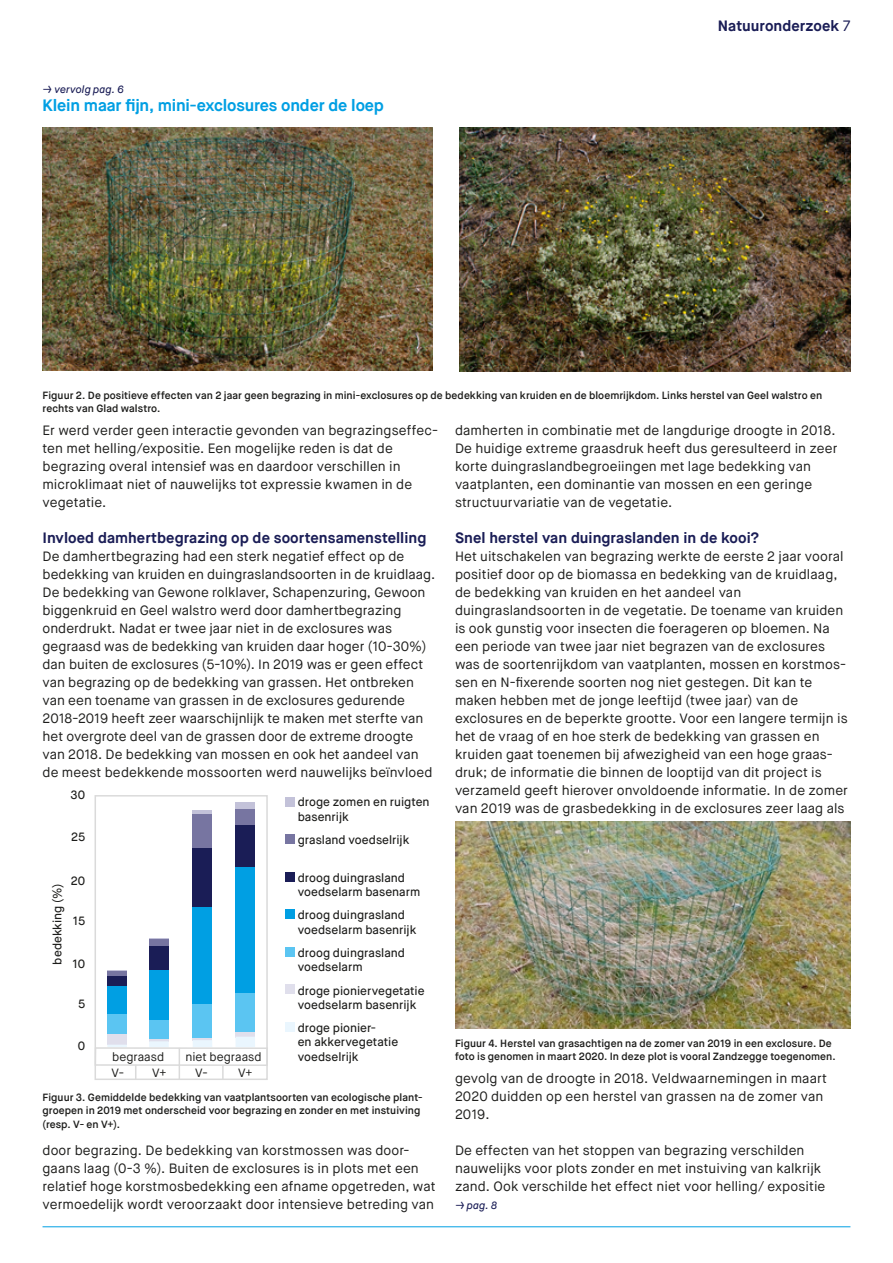
<style>
.page{position:relative;width:893px;height:1263px;background:#fff}
.page>*{position:absolute;margin:0;border:0;box-sizing:border-box;transform-origin:0 0}
.t1{font:700 16.5px "Maison Neue";letter-spacing:-.01em;color:#009fe3}
.t2{font:700 15px "Maison Neue";letter-spacing:.005em;color:#1a1d56}
.t3{font:13.5px/18px "Maison Neue";letter-spacing:.005em;color:#1d1d1b}
.t4{font:500 12px/14.4px "Maison Neue";color:#1d1d1b}
.t5{font:12px "Maison Neue";letter-spacing:.005em;color:#1d1d1b}
.t6{font:600 10.5px/13.5px "Maison Neue";letter-spacing:.005em;color:#1d1d1b}
.t7{font:italic 500 10.5px "Maison Neue";letter-spacing:.015em;color:#1a1d56}
.s1{font-weight:300;font-style:normal;font-size:13.5px}
.s2{font-weight:400}
</style>
<div class="page">
<hr style="left:43px;top:1226px;width:807px;height:1px;background:#009fe3">
<img style="left:43px;top:128px;width:390px;height:243px">
<img style="left:459px;top:128px;width:392px;height:244px">
<img style="left:455px;top:821px;width:395px;height:208px">
<svg style="left:107px;top:970px;width:20px;height:1px"></svg>
<div style="left:107px;top:971px;width:20px;height:5px;background:#7775a1"></div>
<div style="left:107px;top:976px;width:20px;height:11px;background:#1a1d56"></div>
<div style="left:107px;top:987px;width:20px;height:28px;background:#009fe3"></div>
<div style="left:107px;top:1014px;width:20px;height:20px;background:#5bc5f2"></div>
<div style="left:107px;top:1034px;width:20px;height:11px;background:#e0dfec"></div>
<hr style="left:107px;top:1045px;width:20px;height:2px;background:#eaf6fe">
<hr style="left:149px;top:938px;width:20px;height:2px;background:#c3c2d9">
<div style="left:149px;top:939px;width:20px;height:8px;background:#7775a1"></div>
<div style="left:149px;top:946px;width:20px;height:25px;background:#1a1d56"></div>
<div style="left:149px;top:970px;width:20px;height:51px;background:#009fe3"></div>
<div style="left:149px;top:1020px;width:20px;height:20px;background:#5bc5f2"></div>
<hr style="left:149px;top:1039px;width:20px;height:2px;background:#e0dfec">
<div style="left:149px;top:1041px;width:20px;height:6px;background:#eaf6fe"></div>
<hr style="left:193px;top:810px;width:19px;height:4px;background:#c3c2d9">
<div style="left:193px;top:814px;width:19px;height:34px;background:#7775a1"></div>
<div style="left:193px;top:848px;width:19px;height:60px;background:#1a1d56"></div>
<div style="left:193px;top:907px;width:19px;height:98px;background:#009fe3"></div>
<div style="left:193px;top:1004px;width:19px;height:34px;background:#5bc5f2"></div>
<svg style="left:193px;top:1038px;width:19px;height:2px"></svg>
<div style="left:193px;top:1040px;width:19px;height:7px;background:#eaf6fe"></div>
<div style="left:235px;top:802px;width:20px;height:8px;background:#c3c2d9"></div>
<div style="left:235px;top:809px;width:20px;height:18px;background:#7775a1"></div>
<div style="left:235px;top:825px;width:20px;height:45px;background:#1a1d56"></div>
<div style="left:235px;top:868px;width:20px;height:126px;background:#009fe3"></div>
<div style="left:235px;top:993px;width:20px;height:39px;background:#5bc5f2"></div>
<div style="left:235px;top:1032px;width:20px;height:5px;background:#e0dfec"></div>
<div style="left:235px;top:1037px;width:20px;height:10px;background:#eaf6fe"></div>
<div style="left:95px;top:795px;width:173px;height:285px;border:2px solid #dadada"></div>
<svg style="left:95px;top:1047px;width:173px;height:32px"></svg>
<div style="left:285px;top:797px;width:9px;height:9px;background:#c3c2d9"></div>
<div style="left:285px;top:834px;width:9px;height:10px;background:#7775a1"></div>
<div style="left:285px;top:872px;width:9px;height:10px;background:#1a1d56"></div>
<div style="left:285px;top:909px;width:9px;height:10px;background:#009fe3"></div>
<div style="left:285px;top:947px;width:9px;height:10px;background:#5bc5f2"></div>
<div style="left:285px;top:984px;width:9px;height:10px;background:#e0dfec"></div>
<div style="left:285px;top:1022px;width:9px;height:10px;background:#eaf6fe"></div>
<p class="t7" style="left:43px;top:82px;width:83px"><span class="s1">→</span> vervolg pag. 6</p>
<p class="t1" style="left:43px;top:94px;width:343px">Klein maar fijn, mini-exclosures onder de loep</p>
<p class="t2" style="left:718px;top:16px;width:134px">Natuuronderzoek <span class="s2">7</span></p>
<p class="t6" style="left:43px;top:388px;width:781px">Figuur 2. De positieve effecten van 2 jaar geen begrazing in mini-exclosures op de bedekking van kruiden en de bloemrijkdom. Links herstel van Geel walstro en rechts van Glad walstro.</p>
<p class="t3" style="left:43px;top:421px;width:397px">Er werd verder geen interactie gevonden van begrazingseffec&shy;ten met helling/expositie. Een mogelijke reden is dat de begrazing overal intensief was en daardoor verschillen in microklimaat niet of nauwelijks tot expressie kwamen in de vegetatie.</p>
<p class="t2" style="left:43px;top:528px;width:385px">Invloed damhertbegrazing op de soortensamenstelling</p>
<p class="t3" style="left:43px;top:547px;width:394px">De damhertbegrazing had een sterk negatief effect op de bedekking van kruiden en duingraslandsoorten in de kruidlaag.<br>De bedekking van Gewone rolklaver, Schapenzuring, Gewoon biggenkruid en Geel walstro werd door damhertbegrazing onderdrukt. Nadat er twee jaar niet in de exclosures was gegraasd was de bedekking van kruiden daar hoger (10-30%) dan buiten de exclosures (5-10%). In 2019 was er geen effect van begrazing op de bedekking van grassen. Het ontbreken van een toename van grassen in de exclosures gedurende 2018-2019 heeft zeer waarschijnlijk te maken met sterfte van het overgrote deel van de grassen door de extreme droogte van 2018. De bedekking van mossen en ook het aandeel van de meest bedekkende mossoorten werd nauwelijks beïnvloed</p>
<p class="t4" style="left:71px;top:787px;width:16px">30</p>
<p class="t4" style="left:71px;top:830px;width:16px">25</p>
<p class="t4" style="left:71px;top:873px;width:16px">20</p>
<p class="t4" style="left:73px;top:914px;width:14px">15</p>
<p class="t4" style="left:72px;top:956px;width:14px">10</p>
<p class="t4" style="left:78px;top:997px;width:9px">5</p>
<p class="t4" style="left:78px;top:1038px;width:9px">0</p>
<p class="t4" style="left:50px;top:965px;width:83px;rotate:-90deg">bedekking (%)</p>
<p class="t5" style="left:112px;top:1049px;width:54px">begraasd</p>
<p class="t5" style="left:185px;top:1049px;width:78px">niet begraasd</p>
<p class="t5" style="left:112px;top:1065px;width:14px">V-</p>
<p class="t5" style="left:152px;top:1065px;width:16px">V+</p>
<p class="t5" style="left:195px;top:1065px;width:14px">V-</p>
<p class="t5" style="left:238px;top:1065px;width:16px">V+</p>
<p class="t4" style="left:298px;top:795px;width:133px">droge zomen en ruigten basenrijk</p>
<p class="t4" style="left:298px;top:833px;width:113px">grasland voedselrijk</p>
<p class="t4" style="left:298px;top:870px;width:124px">droog duingrasland voedselarm basenarm</p>
<p class="t4" style="left:298px;top:908px;width:120px">droog duingrasland voedselarm basenrijk</p>
<p class="t4" style="left:298px;top:945px;width:109px">droog duingrasland voedselarm</p>
<p class="t4" style="left:298px;top:983px;width:128px">droge pioniervegetatie voedselarm basenrijk</p>
<p class="t4" style="left:298px;top:1020px;width:102px">droge pionier-<br>en akkervegetatie voedselrijk</p>
<p class="t6" style="left:43px;top:1090px;width:381px">Figuur 3. Gemiddelde bedekking van vaatplantsoorten van ecologische plant&shy;groepen in 2019 met onderscheid voor begrazing en zonder en met instuiving (resp. V- en V+).</p>
<p class="t3" style="left:43px;top:1141px;width:395px">door begrazing. De bedekking van korstmossen was door&shy;gaans laag (0-3 %). Buiten de exclosures is in plots met een relatief hoge korstmosbedekking een afname opgetreden, wat vermoedelijk wordt veroorzaakt door intensieve betreding van</p>
<p class="t3" style="left:455px;top:421px;width:384px">damherten in combinatie met de langdurige droogte in 2018.<br>De huidige extreme graasdruk heeft dus geresulteerd in zeer korte duingraslandbegroeiingen met lage bedekking van vaatplanten, een dominantie van mossen en een geringe structuurvariatie van de vegetatie.</p>
<p class="t2" style="left:455px;top:528px;width:306px">Snel herstel van duingraslanden in de kooi?</p>
<p class="t3" style="left:455px;top:547px;width:394px">Het uitschakelen van begrazing werkte de eerste 2 jaar vooral positief door op de biomassa en bedekking van de kruidlaag, de bedekking van kruiden en het aandeel van duingraslandsoorten in de vegetatie. De toename van kruiden is ook gunstig voor insecten die foerageren op bloemen. Na een periode van twee jaar niet begrazen van de exclosures was de soortenrijkdom van vaatplanten, mossen en korstmos&shy;sen en N-fixerende soorten nog niet gestegen. Dit kan te maken hebben met de jonge leeftijd (twee jaar) van de exclosures en de beperkte grootte. Voor een langere termijn is het de vraag of en hoe sterk de bedekking van grassen en kruiden gaat toenemen bij afwezigheid van een hoge graas&shy;druk; de informatie die binnen de looptijd van dit project is verzameld geeft hierover onvoldoende informatie. In de zomer van 2019 was de grasbedekking in de exclosures zeer laag als</p>
<p class="t6" style="left:455px;top:1036px;width:382px">Figuur 4. Herstel van grasachtigen na de zomer van 2019 in een exclosure. De foto is genomen in maart 2020. In deze plot is vooral Zandzegge toegenomen.</p>
<p class="t3" style="left:455px;top:1069px;width:374px">gevolg van de droogte in 2018. Veldwaarnemingen in maart<br>2020 duidden op een herstel van grassen na de zomer van<br>2019.</p>
<p class="t3" style="left:455px;top:1141px;width:372px">De effecten van het stoppen van begrazing verschilden nauwelijks voor plots zonder en met instuiving van kalkrijk zand. Ook verschilde het effect niet voor helling/ expositie</p>
<p class="t7" style="left:455px;top:1198px;width:44px"><span class="s1">→</span> pag. 8</p>
</div>
